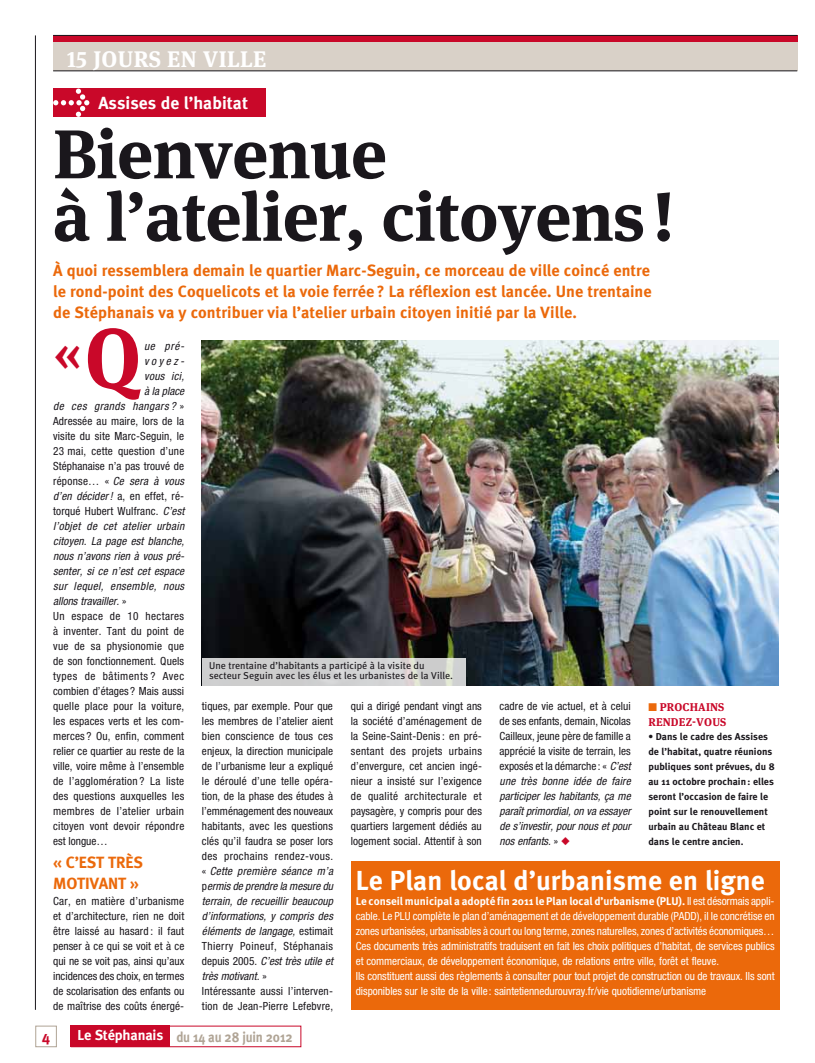
<style>
.page{position:relative;width:815px;height:1063px;background:#fff}
.page>*{position:absolute;margin:0;border:0;box-sizing:border-box;transform-origin:0 0}
.t1{font:700 68.75px/62.5px "Meta Serif OT";letter-spacing:-.01em;color:#1a171c}
.t2{font:700 50.62px "Meta Serif OT";color:#c90829;scale:.95 1}
.t3{font:700 27.5px "Meta";letter-spacing:.005em;color:#fff}
.t4{font:700 22.5px "Meta Serif OT";letter-spacing:.015em;color:#fff}
.t5{font:700 17.5px "Meta";letter-spacing:.005em;color:#fff}
.t6{font:700 16.25px/21.2px "Meta";letter-spacing:.005em;color:#eb690b;text-align:justify}
.t7{font:15px "Meta Bold LF Caps";color:#c90829}
.t8{font:700 14.38px "Meta";letter-spacing:-.01em;color:#b0a495;scale:.9 1}
.t9{font:condensed 11.25px/15px "Helvetica Neue";letter-spacing:.01em;color:#1a171c;text-align:justify}
.t10{font:condensed 11.25px/15px "Helvetica Neue";letter-spacing:-.005em;color:#fff}
.t11{font:italic condensed 11.25px "Helvetica Neue";letter-spacing:.02em;color:#1a171c}
.t12{font:700 11.25px "Meta";color:#fff}
.t13{font:condensed 11.25px "Helvetica Neue";letter-spacing:.03em;color:#1a171c}
.t14{font:condensed 11.25px "Helvetica Neue";letter-spacing:.04em;color:#1a171c}
.t15{font:italic condensed 11.25px "Helvetica Neue";letter-spacing:.04em;color:#1a171c}
.t16{font:condensed 11.25px "Helvetica Neue";letter-spacing:.035em;color:#1a171c}
.t17{font:700 11.25px/15px "Meta Serif OT";letter-spacing:.015em;color:#c90829;text-align:right}
.t18{font:italic condensed 11.25px "Helvetica Neue";color:#1a171c}
.t19{font:700 10px/15px "Meta";letter-spacing:.005em;color:#1a171c}
.t20{font:10px/10px "Meta";letter-spacing:.005em;color:#1a171c}
.s1{font-size:84.5px}
.s2{font-style:normal}
.s3{font-style:italic}
.s4{font-family:"Helvetica Neue";font-weight:400;font-stretch:condensed}
.s5{color:#fff}
</style>
<div class="page">
<hr style="left:35px;top:35px;width:1px;height:975px;background:#1a171c">
<div style="left:71px;top:1026px;width:230px;height:21px;border:1px solid #c90829"></div>
<div style="left:35px;top:1026px;width:22px;height:21px;border:1px solid #b0a495"></div>
<div style="left:71px;top:1026px;width:99px;height:21px;background:#c90829"></div>
<div style="left:53px;top:35px;width:744px;height:8px;background:#c90829"></div>
<div style="left:53px;top:43px;width:744px;height:28px;background:#d9d1c8"></div>
<hr style="left:53px;top:35px;width:744px;height:1px;background:#1a171c">
<hr style="left:53px;top:71px;width:744px;height:1px;background:#1a171c">
<div style="left:53px;top:89px;width:213px;height:28px;background:#c90829"></div>
<svg style="left:53px;top:89px;width:36px;height:28px"></svg>
<div style="left:351px;top:861px;width:429px;height:149px;background:#eb690b"></div>
<img style="left:202px;top:340px;width:577px;height:345px">
<svg style="left:202px;top:658px;width:264px;height:28px;background:#d0d0d0"></svg>
<h3 class="t4" style="left:67px;top:45px;width:201px">15 JOURS EN VILLE</h3>
<h3 class="t5" style="left:98px;top:92px;width:151px">Assises de l’habitat</h3>
<h1 class="t1" style="left:53px;top:124px;width:623px">BIENVENUE<br>À L’ATELIER, CITOYENS!</h1>
<p class="t6" style="left:53px;top:259px;width:600px">À quoi ressemblera demain le quartier Marc-Seguin, ce morceau de ville coincé entre le rond-point des Coquelicots et la voie ferrée ? La réflexion est lancée. Une trentaine de Stéphanais va y contribuer via l’atelier urbain citoyen initié par la Ville.</p>
<h2 class="t2" style="left:53px;top:321px;width:90px">«<span class="s1">Q</span></h2>
<p class="t11" style="left:144px;top:340px;width:42px">ue pré-</p>
<p class="t11" style="left:144px;top:355px;width:42px">voyez-</p>
<p class="t11" style="left:144px;top:370px;width:42px">vous ici,</p>
<p class="t11" style="left:144px;top:385px;width:42px">à la place</p>
<p class="t15" style="left:53px;top:400px;width:133px">de ces grands hangars ? <span class="s2">»</span></p>
<p class="t9" style="left:53px;top:414px;width:133px">Adressée au maire, lors de la</p>
<p class="t9" style="left:53px;top:429px;width:133px">visite du site Marc-Seguin, le</p>
<p class="t9" style="left:53px;top:444px;width:133px">23 mai, cette question d’une</p>
<p class="t9" style="left:53px;top:459px;width:132px">Stéphanaise n’a pas trouvé de</p>
<p class="t11" style="left:53px;top:475px;width:133px"><span class="s2">réponse… «</span> Ce sera à vous</p>
<p class="t9" style="left:53px;top:489px;width:133px"><span class="s3">d’en décider !</span> a, en effet, ré-</p>
<p class="t9" style="left:53px;top:504px;width:133px">torqué Hubert Wulfranc. <span class="s3">C’est</span></p>
<p class="t11" style="left:53px;top:520px;width:133px">l’objet de cet atelier urbain</p>
<p class="t11" style="left:53px;top:535px;width:133px">citoyen. La page est blanche,</p>
<p class="t11" style="left:53px;top:550px;width:133px">nous n’avons rien à vous pré-</p>
<p class="t11" style="left:53px;top:565px;width:133px">senter, si ce n’est cet espace</p>
<p class="t11" style="left:53px;top:580px;width:133px">sur lequel, ensemble, nous</p>
<p class="t18" style="left:53px;top:595px;width:75px">allons travailler. <span class="s2">»</span></p>
<p class="t16" style="left:53px;top:610px;width:132px">Un espace de 10 hectares</p>
<p class="t9" style="left:53px;top:624px;width:133px">à inventer. Tant du point de</p>
<p class="t9" style="left:53px;top:639px;width:133px">vue de sa physionomie que</p>
<p class="t9" style="left:53px;top:654px;width:133px">de son fonctionnement. Quels</p>
<p class="t14" style="left:53px;top:670px;width:133px">types de bâtiments ? Avec</p>
<p class="t9" style="left:53px;top:684px;width:133px">combien d’étages ? Mais aussi</p>
<p class="t9" style="left:53px;top:699px;width:133px">quelle place pour la voiture,</p>
<p class="t9" style="left:53px;top:714px;width:133px">les espaces verts et les com-</p>
<p class="t9" style="left:53px;top:729px;width:133px">merces ? Ou, enfin, comment</p>
<p class="t9" style="left:53px;top:744px;width:133px">relier ce quartier au reste de la</p>
<p class="t9" style="left:53px;top:759px;width:133px">ville, voire même à l’ensemble</p>
<p class="t9" style="left:53px;top:774px;width:133px">de l’agglomération ? La liste</p>
<p class="t9" style="left:53px;top:789px;width:133px">des questions auxquelles les</p>
<p class="t13" style="left:53px;top:805px;width:132px">membres de l’atelier urbain</p>
<p class="t9" style="left:53px;top:819px;width:133px">citoyen vont devoir répondre</p>
<p class="t9" style="left:53px;top:834px;width:56px">est longue…</p>
<h3 class="t6" style="left:53px;top:851px;width:91px">« c’est très motivant »</h3>
<p class="t9" style="left:53px;top:894px;width:133px">Car, en matière d’urbanisme et d’architecture, rien ne doit être laissé au hasard : il faut penser à ce qui se voit et à ce qui ne se voit pas, ainsi qu’aux incidences des choix, en termes de scolarisation des enfants ou de maîtrise des coûts énergé-</p>
<p class="t20" style="left:209px;top:661px;width:245px">Une trentaine d’habitants a participé à la visite du secteur Seguin avec les élus et les urbanistes de la Ville.</p>
<p class="t9" style="left:202px;top:699px;width:133px;text-align:left">tiques, par exemple. Pour que les membres de l’atelier aient bien conscience de tous ces enjeux, la direction municipale de l’urbanisme leur a expliqué le déroulé d’une telle opéra&shy;tion, de la phase des études à l’emménagement des nouveaux habitants, avec les questions clés qu’il faudra se poser lors des prochains rendez-vous. « <span class="s3">Cette première séance m’a </span>p<span class="s3">ermis de prendre la mesure du terrain, de recueillir beaucoup d’informations, y compris des éléments de langage,</span> estimait<br>Thierry Poineuf, Stéphanais depuis 2005. <span class="s3">C’est très utile et très motivant.</span> »<br>Intéressante aussi l’interven&shy;tion de Jean-Pierre Lefebvre,</p>
<p class="t9" style="left:351px;top:699px;width:133px">qui a dirigé pendant vingt ans la société d’aménagement de la Seine-Saint-Denis : en pré&shy;sentant des projets urbains d’envergure, cet ancien ingé&shy;nieur a insisté sur l’exigence de qualité architecturale et paysagère, y compris pour des quartiers largement dédiés au logement social. Attentif à son</p>
<p class="t9" style="left:500px;top:698px;width:133px">cadre de vie actuel, et à celui de ses enfants, demain, Nicolas Cailleux, jeune père de famille a apprécié la visite de terrain, les exposés et la démarche : « <span class="s3">C’est une très bonne idée de faire participer les habitants, ça me paraît primordial, on va essayer de s’investir, pour nous et pour nos enfants.</span> »</p>
<p class="t17" style="left:648px;top:700px;width:79px">PROCHAINS<br>RENDEZ-VOUS</p>
<p class="t19" style="left:648px;top:729px;width:128px">• Dans le cadre des Assises de l’habitat, quatre réunions publiques sont prévues, du 8 au 11 octobre prochain : elles seront l’occasion de faire le point sur le renouvellement urbain au Château Blanc et dans le centre ancien.</p>
<h3 class="t3" style="left:356px;top:864px;width:410px">Le Plan local d’urbanisme en ligne</h3>
<p class="t12" style="left:356px;top:895px;width:420px">Le conseil municipal a adopté fin 2011 le Plan local d’urbanisme (PLU). <span class="s4">Il est désormais appli-</span></p>
<p class="t10" style="left:356px;top:909px;width:420px">cable. Le PLU complète le plan d’aménagement et de développement durable (PADD), il le concrétise en zones urbanisées, urbanisables à court ou long terme, zones naturelles, zones d’activités économiques… Ces documents très administratifs traduisent en fait les choix politiques d’habitat, de services publics et commerciaux, de développement économique, de relations entre ville, forêt et fleuve.<br>Ils constituent aussi des règlements à consulter pour tout projet de construction ou de travaux. Ils sont disponibles sur le site de la ville: saintetiennedurouvray.fr/vie quotidienne/urbanisme</p>
<h3 class="t7" style="left:42px;top:1029px;width:10px">4</h3>
<p class="t8" style="left:78px;top:1028px;width:240px"><span class="s5">Le Stéphanais</span> du 14 au 28 juin 2012</p>
</div>
